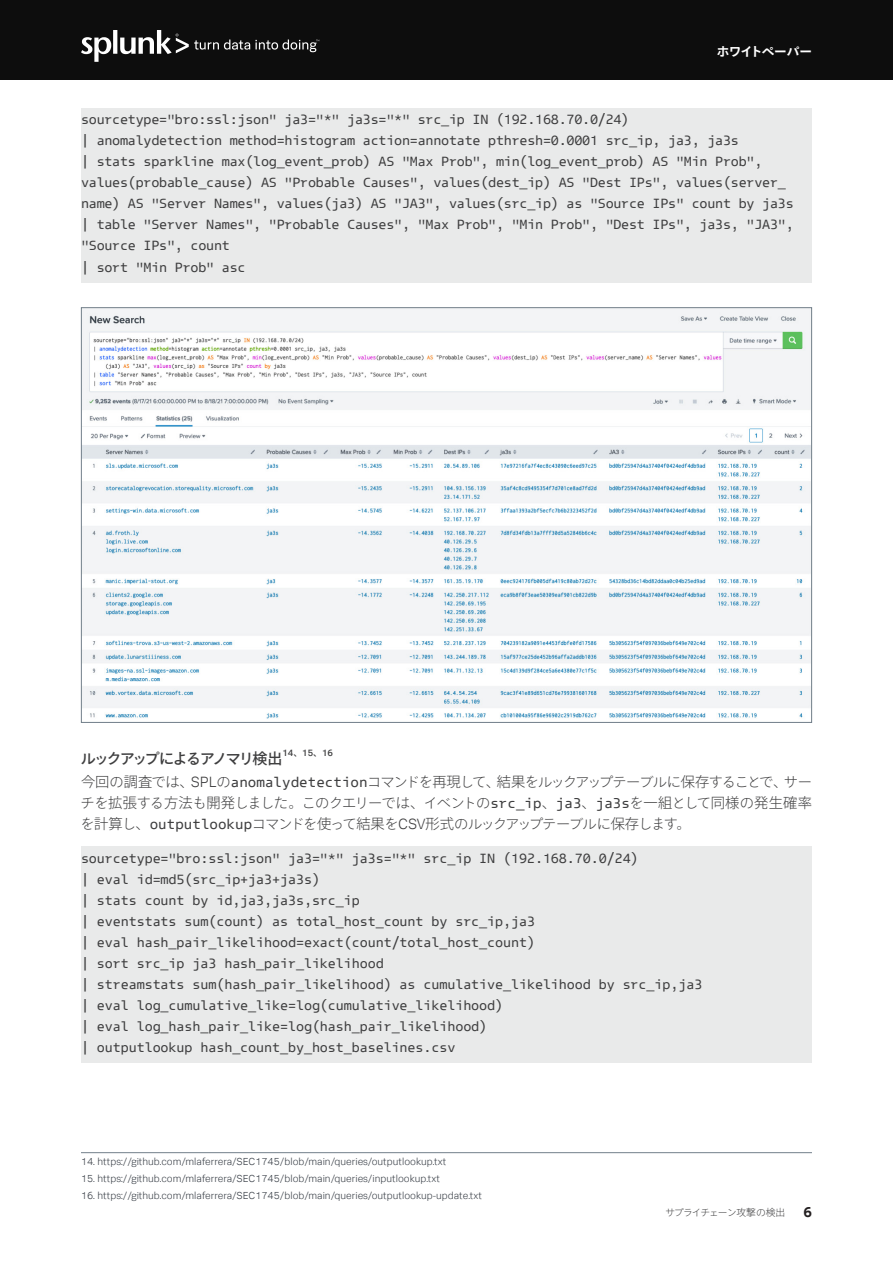
<style>
.page{position:relative;width:893px;height:1263px;background:#fff}
.page>*{position:absolute;margin:0;border:0;box-sizing:border-box;transform-origin:0 0}
.H4_Section_Head{font:500 15px "Ryo Gothic Plus N";letter-spacing:-.11em;color:#3e3e3f}
.Main_Body_Text_FANCY{font:300 14.25px/21px "Ryo Gothic Plus N";letter-spacing:-.045em;color:#3e3e3f;text-align:justify}
.t1{font:700 14.25px "Splunk Data Sans Pro";color:#231f20}
.Main_Body_Text_FANCY-2{font:13.5px/21px "Splunk Data Sans Mono";letter-spacing:-.01em;color:#3e3e3f}
.t2{font:700 12.6px "Ryo Gothic Plus N";letter-spacing:-.05em;color:#fff}
.Footnote_citation{font:300 10.2px "Splunk Data Sans Pro";color:#363c44}
.t3{font:300 9.75px "Ryo Gothic Plus N";letter-spacing:-.07em;color:#3e3e3f}
.H4_Section_Head-2{font:500 9.15px "Splunk Data Sans Pro";color:#3e3e3f}
.s1{font-family:"Ryo Gothic Plus N";font-size:8.7px}
.s2{font-family:"Splunk Data Sans Pro";font-size:15px}
.s3{font-family:"Splunk Data Sans Mono";font-weight:400}
</style>
<div class="page">
<div style="left:0;top:0;width:893px;height:80px;background:#0d0d0d"></div>
<svg style="left:81px;top:30px;width:238px;height:32px"></svg>
<div style="left:81px;top:108px;width:731px;height:175px;background:#e9eaea"></div>
<div style="left:81px;top:846px;width:731px;height:217px;background:#e9eaea"></div>
<hr style="left:81px;top:1152px;width:731px;height:1px;background:#727f8a">
<img style="left:83px;top:309px;width:727px;height:410px">
<p class="t2" style="left:717px;top:43px;width:97px">ホワイトペーパー</p>
<p class="Main_Body_Text_FANCY-2" style="left:81px;top:109px;width:714px">sourcetype="bro:ssl:json" ja3="*" ja3s="*" src_ip IN (192.168.70.0/24)<br>| anomalydetection method=histogram action=annotate pthresh=0.0001 src_ip, ja3, ja3s<br>| stats sparkline max(log_event_prob) AS "Max Prob", min(log_event_prob) AS "Min Prob", values(probable_cause) AS "Probable Causes", values(dest_ip) AS "Dest IPs", values(server_ name) AS "Server Names", values(ja3) AS "JA3", values(src_ip) as "Source IPs" count by ja3s | table "Server Names", "Probable Causes", "Max Prob", "Min Prob", "Dest IPs", ja3s, "JA3", "Source IPs", count<br>| sort "Min Prob" asc</p>
<p class="H4_Section_Head" style="left:81px;top:749px;width:203px">ルックアップによるアノマリ検出</p>
<p class="H4_Section_Head-2" style="left:282px;top:748px;width:52px">14<span class="s1">、</span>15<span class="s1">、</span>16</p>
<p class="Main_Body_Text_FANCY" style="left:81px;top:772px;width:733px">今回の調査では、<span class="s2">SPL</span>の<span class="s3">anomalydetection</span>コマンドを再現して、結果をルックアップテーブルに保存することで、サーチを拡張する方法も開発しました。このクエリーでは、イベントの<span class="s3">src_ip</span>、<span class="s3">ja3</span>、<span class="s3">ja3s</span>を一組として同様の発生確率を計算し、<span class="s3">outputlookup</span>コマンドを使って結果を<span class="s2">CSV</span>形式のルックアップテーブルに保存します。</p>
<p class="Main_Body_Text_FANCY-2" style="left:81px;top:847px;width:623px">sourcetype="bro:ssl:json" ja3="*" ja3s="*" src_ip IN (192.168.70.0/24)<br>| eval id=md5(src_ip+ja3+ja3s)<br>| stats count by id,ja3,ja3s,src_ip<br>| eventstats sum(count) as total_host_count by src_ip,ja3<br>| eval hash_pair_likelihood=exact(count/total_host_count)<br>| sort src_ip ja3 hash_pair_likelihood<br>| streamstats sum(hash_pair_likelihood) as cumulative_likelihood by src_ip,ja3 | eval log_cumulative_like=log(cumulative_likelihood)<br>| eval log_hash_pair_like=log(hash_pair_likelihood)<br>| outputlookup hash_count_by_host_baselines.csv</p>
<p class="Footnote_citation" style="left:81px;top:1155px;width:367px">14. https://github.com/mlaferrera/SEC1745/blob/main/queries/outputlookup.txt</p>
<p class="Footnote_citation" style="left:81px;top:1172px;width:361px">15. https://github.com/mlaferrera/SEC1745/blob/main/queries/inputlookup.txt</p>
<p class="Footnote_citation" style="left:81px;top:1189px;width:403px">16. https://github.com/mlaferrera/SEC1745/blob/main/queries/outputlookup-update.txt</p>
<p class="t3" style="left:666px;top:1206px;width:121px">サプライチェーン攻撃の検出</p>
<p class="t1" style="left:803px;top:1203px;width:10px">6</p>
</div>
